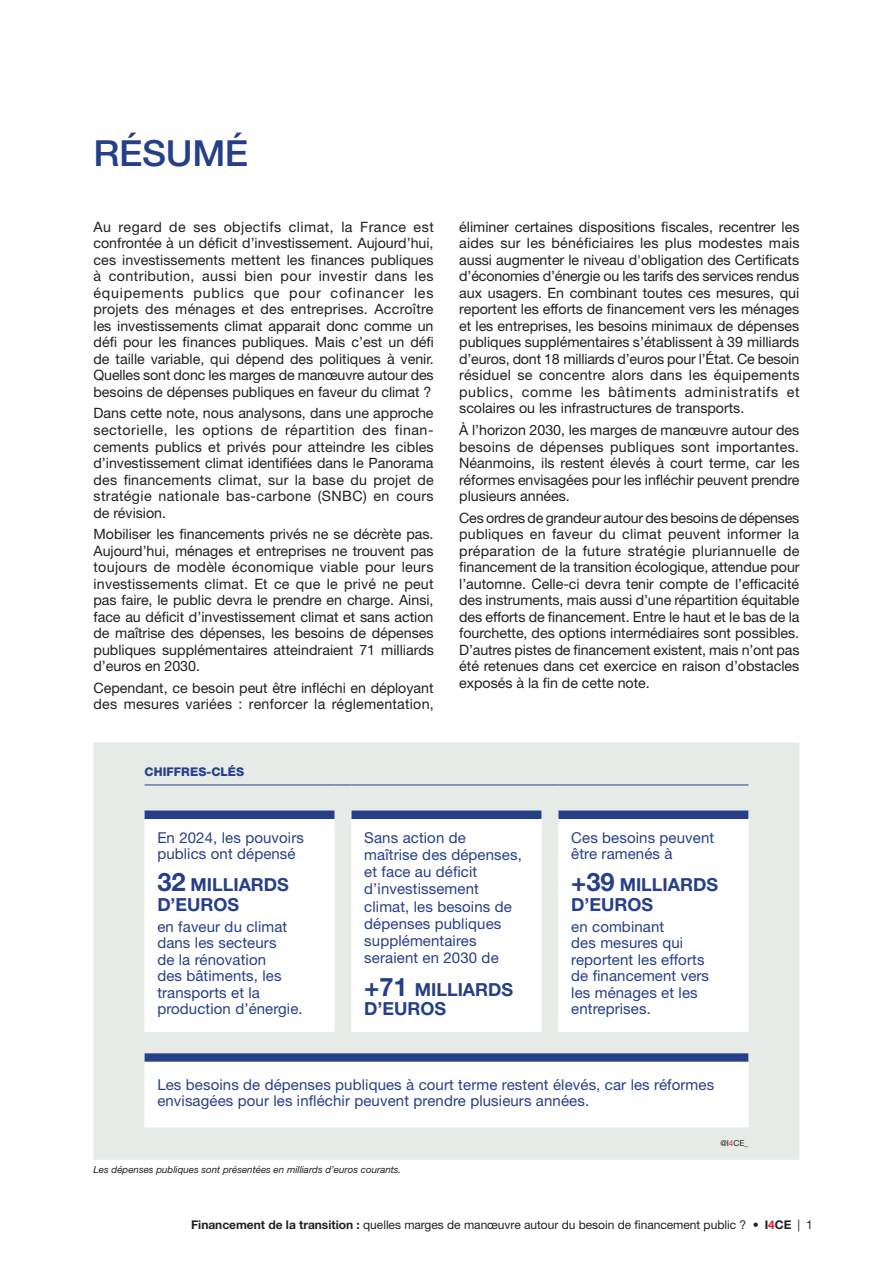
<style>
.page{position:relative;width:893px;height:1263px;background:#fff}
.page>*{position:absolute;margin:0;border:0;box-sizing:border-box;transform-origin:0 0}
.T1_bleu_Hel_---_SOMM1_3588{font:500 36px "Helvetica Neue LT Std";letter-spacing:-.01em;color:#263f89}
.P_3588{font:700 18px/19.5px "Helvetica Neue LT Std";color:#263f89}
.P_3588-2{font:15px/16.5px "Helvetica Neue LT Std";letter-spacing:.01em;color:#263f89}
.P_3588-3{font:14.25px/16.5px "Helvetica Neue LT Std";color:#231f20;text-align:justify}
.t1{font:12px "Helvetica Neue LT Std";color:#231f20}
.T_imports_bleuLogo100{font:800 12px "Helvetica Neue LT Std";letter-spacing:.005em;color:#263f89}
.Source_ok{font:italic 9.75px "Helvetica Neue LT Std";color:#231f20}
.Tab_P__c8__BOLD{font:8.25px "Helvetica Neue LT Std";color:#231f20}
.s1{font-size:25.5px}
.s2{color:#d1232a}
.s3{font-weight:700}
.s4{font-weight:700;color:#ee1d23}
</style>
<div class="page">
<div style="left:94px;top:742px;width:705px;height:418px;background:#e6ebe8"></div>
<svg style="left:145px;top:810px;width:603px;height:9px;fill:#263f89"></svg>
<svg style="left:145px;top:819px;width:603px;height:308px"></svg>
<hr style="left:145px;top:785px;width:189px;height:1px;background:#263f89">
<svg style="left:334px;top:785px;width:17px;height:1px"></svg>
<hr style="left:351px;top:785px;width:190px;height:1px;background:#263f89">
<svg style="left:541px;top:785px;width:17px;height:1px"></svg>
<hr style="left:558px;top:785px;width:190px;height:1px;background:#263f89">
<p class="T1_bleu_Hel_---_SOMM1_3588" style="left:94px;top:132px;width:156px">RÉSUMÉ</p>
<p class="P_3588-3" style="left:94px;top:218px;width:342px">Au regard de ses objectifs climat, la France est confrontée à un déficit d’investissement. Aujourd’hui, ces investissements mettent les finances publiques à contribution, aussi bien pour investir dans les équipements publics que pour cofinancer les projets des ménages et des entreprises. Accroître les investissements climat apparait donc comme un défi pour les finances publiques. Mais c’est un défi de taille variable, qui dépend des politiques à venir.<br>Quelles sont donc les marges de manœuvre autour des besoins de dépenses publiques en faveur du climat ?</p>
<p class="P_3588-3" style="left:94px;top:405px;width:342px">Dans cette note, nous analysons, dans une approche sectorielle, les options de répartition des finan&shy;cements publics et privés pour atteindre les cibles d’investissement climat identifiées dans le Panorama des financements climat, sur la base du projet de stratégie nationale bas‑carbone (SNBC) en cours de révision.</p>
<p class="P_3588-3" style="left:94px;top:526px;width:342px">Mobiliser les financements privés ne se décrète pas.<br>Aujourd’hui, ménages et entreprises ne trouvent pas toujours de modèle économique viable pour leurs investissements climat. Et ce que le privé ne peut pas faire, le public devra le prendre en charge. Ainsi, face au déficit d’investissement climat et sans action de maîtrise des dépenses, les besoins de dépenses publiques supplémentaires atteindraient 71 milliards d’euros en 2030.</p>
<p class="P_3588-3" style="left:94px;top:679px;width:342px">Cependant, ce besoin peut être infléchi en déployant des mesures variées : renforcer la réglementation,</p>
<p class="T_imports_bleuLogo100" style="left:145px;top:765px;width:101px">CHIFFRES-CLÉS</p>
<p class="P_3588-3" style="left:459px;top:218px;width:342px">éliminer certaines dispositions fiscales, recentrer les aides sur les bénéficiaires les plus modestes mais aussi augmenter le niveau d'obligation des Certificats d’économies d’énergie ou les tarifs des services rendus aux usagers. En combinant toutes ces mesures, qui reportent les efforts de financement vers les ménages et les entreprises, les besoins minimaux de dépenses publiques supplémentaires s’établissent à 39 milliards d’euros, dont 18 milliards d’euros pour l’État. Ce besoin résiduel se concentre alors dans les équipements publics, comme les bâtiments administratifs et scolaires ou les infrastructures de transports.</p>
<p class="P_3588-3" style="left:459px;top:421px;width:342px">À l’horizon 2030, les marges de manœuvre autour des besoins de dépenses publiques sont importantes.<br>Néanmoins, ils restent élevés à court terme, car les réformes envisagées pour les infléchir peuvent prendre plusieurs années.</p>
<p class="P_3588-3" style="left:459px;top:509px;width:342px">Ces ordres de grandeur autour des besoins de dépenses publiques en faveur du climat peuvent informer la préparation de la future stratégie pluriannuelle de financement de la transition écologique, attendue pour l’automne. Celle-ci devra tenir compte de l’efficacité des instruments, mais aussi d’une répartition équitable des efforts de financement. Entre le haut et le bas de la fourchette, des options intermédiaires sont possibles.<br>D’autres pistes de financement existent, mais n’ont pas été retenues dans cet exercice en raison d’obstacles exposés à la fin de cette note.</p>
<p class="P_3588-2" style="left:157px;top:829px;width:148px">En 2024, les pouvoirs publics ont dépensé</p>
<p class="P_3588" style="left:157px;top:875px;width:133px"><span class="s1">32</span> MILLIARDS<br>D’EUROS</p>
<p class="P_3588-2" style="left:157px;top:918px;width:147px">en faveur du climat dans les secteurs<br>de la rénovation<br>des bâtiments, les transports et la production d’énergie.</p>
<p class="P_3588-2" style="left:364px;top:828px;width:159px;line-height:17.2px">Sans action de maîtrise des dépenses, et face au déficit d’investissement climat, les besoins de dépenses publiques supplémentaires seraient en 2030 de</p>
<p class="P_3588" style="left:364px;top:979px;width:150px"><span class="s1">+71</span> MILLIARDS<br>D’EUROS</p>
<p class="P_3588-2" style="left:571px;top:829px;width:145px">Ces besoins peuvent être ramenés à</p>
<p class="P_3588" style="left:571px;top:875px;width:148px"><span class="s1">+39</span> MILLIARDS<br>D’EUROS</p>
<p class="P_3588-2" style="left:571px;top:918px;width:139px">en combinant<br>des mesures qui reportent les efforts de financement vers les ménages et les entreprises.</p>
<p class="P_3588-2" style="left:157px;top:1076px;width:558px">Les besoins de dépenses publiques à court terme restent élevés, car les réformes envisagées pour les infléchir peuvent prendre plusieurs années.</p>
<p class="Source_ok" style="left:94px;top:1164px;width:309px">Les dépenses publiques sont présentées en milliards d’euros courants.</p>
<p class="Tab_P__c8__BOLD" style="left:720px;top:1138px;width:30px">@I<span class="s2">4</span>CE_</p>
<p class="t1" style="left:191px;top:1217px;width:623px"><span class="s3">Financement de la transition :</span> quelles marges de manœuvre autour du besoin de financement public ? • <span class="s3">I</span><span class="s4">4</span><span class="s3">CE</span> | 1</p>
</div>
